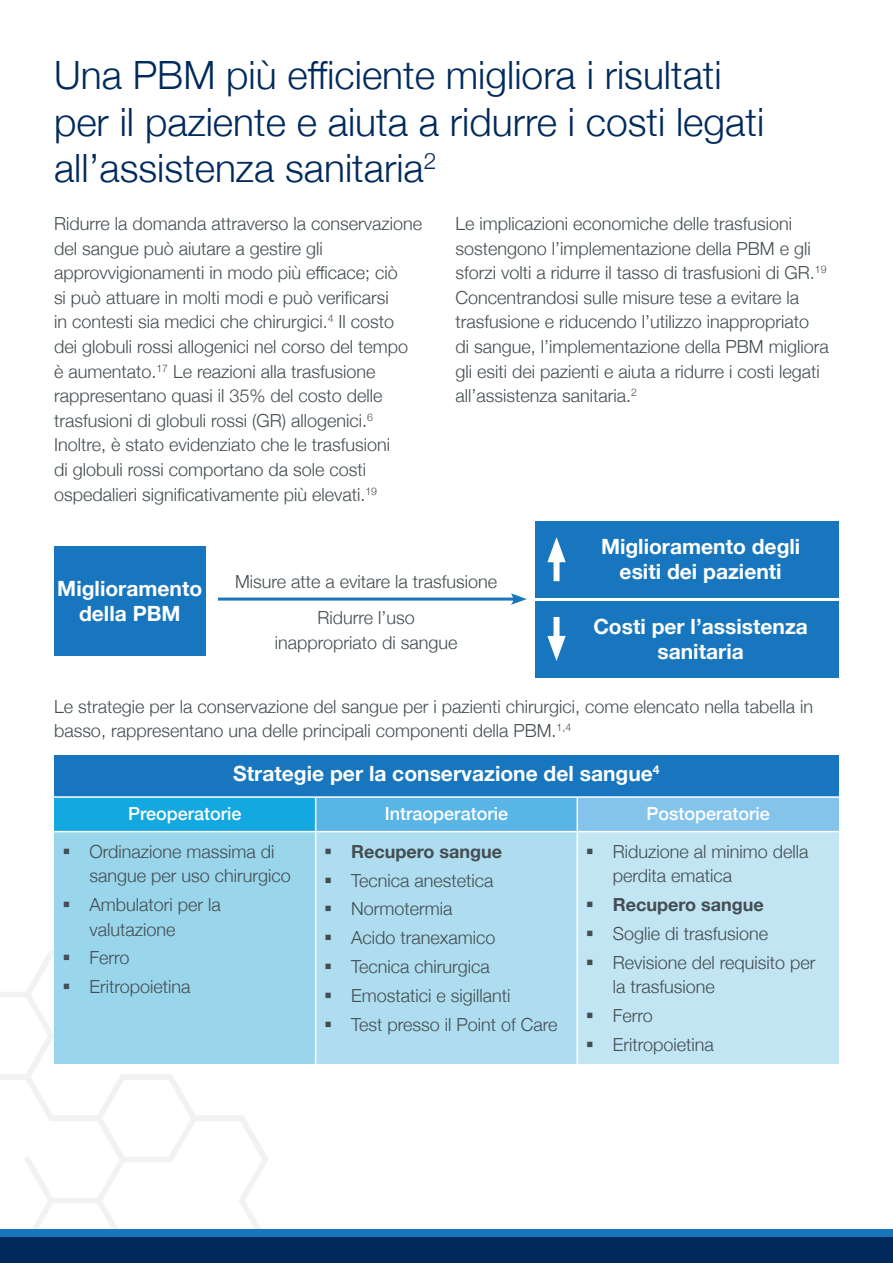
<style>
.page{position:relative;width:893px;height:1263px;background:#fff}
.page>*{position:absolute;margin:0;border:0;box-sizing:border-box;transform-origin:0 0}
.Page_Header{font:300 39px/46.8px "Helvetica Neue";color:#002a5c}
.Body{font:21px/24.6px "Helvetica Neue Bold Outline";color:#fff;text-align:center}
.Body-2{font:300 18px/24.6px "Helvetica Neue";color:#444d51}
.t1{font:500 18px "Helvetica Neue";color:#fff}
.t2{font:18px "Helvetica Neue Bold Outline";color:#444d51}
</style>
<div class="page">
<svg style="left:0;top:951px;width:268px;height:278px"></svg>
<div style="left:0;top:1229px;width:893px;height:8px;background:#1776bd"></div>
<div style="left:0;top:1237px;width:893px;height:26px;background:#002a5c"></div>
<div style="left:54px;top:755px;width:785px;height:42px;background:#1776bd"></div>
<div style="left:54px;top:797px;width:262px;height:34px;background:#14a8e0"></div>
<div style="left:316px;top:797px;width:261px;height:34px;background:#59b5e6"></div>
<div style="left:577px;top:797px;width:262px;height:34px;background:#84c4eb"></div>
<div style="left:54px;top:831px;width:262px;height:233px;background:#9ad6eb"></div>
<div style="left:316px;top:831px;width:261px;height:233px;background:#aeddef"></div>
<div style="left:577px;top:831px;width:262px;height:233px;background:#c1e5f2"></div>
<hr style="left:315px;top:798px;width:1px;height:33px;background:#fff">
<hr style="left:577px;top:798px;width:1px;height:33px;background:#fff">
<hr style="left:54px;top:831px;width:262px;height:1px;background:#fff">
<hr style="left:316px;top:831px;width:261px;height:1px;background:#fff">
<hr style="left:315px;top:832px;width:1px;height:232px;background:#fff">
<hr style="left:577px;top:831px;width:262px;height:1px;background:#fff">
<hr style="left:577px;top:832px;width:1px;height:232px;background:#fff">
<hr style="left:54px;top:796px;width:262px;height:2px;background:#fff">
<hr style="left:316px;top:796px;width:261px;height:2px;background:#fff">
<hr style="left:577px;top:796px;width:262px;height:2px;background:#fff">
<div style="left:54px;top:546px;width:152px;height:110px;background:#1776bd"></div>
<hr style="left:218px;top:597px;width:298px;height:3px;background:#1776bd">
<svg style="left:511px;top:593px;width:16px;height:12px"></svg>
<div style="left:536px;top:521px;width:303px;height:76px;background:#1776bd"></div>
<div style="left:553px;top:552px;width:6px;height:29px;background:#fff"></div>
<svg style="left:547px;top:537px;width:19px;height:25px"></svg>
<div style="left:536px;top:601px;width:303px;height:76px;background:#1776bd"></div>
<div style="left:553px;top:617px;width:6px;height:29px;background:#fff"></div>
<svg style="left:547px;top:636px;width:19px;height:25px"></svg>
<p class="Page_Header" style="left:54px;top:49px;width:712px">Una PBM più efficiente migliora i risultati per il paziente e aiuta a ridurre i costi legati all’assistenza sanitaria<sup>2</sup></p>
<p class="Body-2" style="left:54px;top:210px;width:370px">Ridurre la domanda attraverso la conservazione del sangue può aiutare a gestire gli approvvigionamenti in modo più efficace; ciò<br>si può attuare in molti modi e può verificarsi<br>in contesti sia medici che chirurgici.<sup>4</sup> Il costo<br>dei globuli rossi allogenici nel corso del tempo<br>è aumentato.<sup>17</sup> Le reazioni alla trasfusione rappresentano quasi il 35% del costo delle trasfusioni di globuli rossi (GR) allogenici.<sup>6<br></sup>Inoltre, è stato evidenziato che le trasfusioni<br>di globuli rossi comportano da sole costi ospedalieri significativamente più elevati.<sup>19</sup></p>
<p class="Body-2" style="left:455px;top:210px;width:375px">Le implicazioni economiche delle trasfusioni sostengono l’implementazione della PBM e gli sforzi volti a ridurre il tasso di trasfusioni di GR.<sup>19<br></sup>Concentrandosi sulle misure tese a evitare la trasfusione e riducendo l’utilizzo inappropriato<br>di sangue, l’implementazione della PBM migliora gli esiti dei pazienti e aiuta a ridurre i costi legati all’assistenza sanitaria.<sup>2</sup></p>
<p class="Body" style="left:57px;top:576px;width:146px">Miglioramento della PBM</p>
<p class="Body-2" style="left:235px;top:568px;width:264px">Misure atte a evitare la trasfusione</p>
<p class="Body-2" style="left:275px;top:604px;width:184px;text-align:center">Ridurre l’uso inappropriato di sangue</p>
<p class="Body" style="left:601px;top:534px;width:201px">Miglioramento degli esiti dei pazienti</p>
<p class="Body" style="left:593px;top:614px;width:216px">Costi per l’assistenza sanitaria</p>
<p class="Body-2" style="left:54px;top:693px;width:760px">Le strategie per la conservazione del sangue per i pazienti chirurgici, come elencato nella tabella in basso, rappresentano una delle principali componenti della PBM.<sup>1,4</sup></p>
<p class="Body" style="left:233px;top:761px;width:428px">Strategie per la conservazione del sangue<sup>4</sup></p>
<p class="t1" style="left:128px;top:799px;width:115px">Preoperatorie</p>
<p class="t1" style="left:385px;top:799px;width:125px">Intraoperatorie</p>
<p class="t1" style="left:646px;top:799px;width:125px">Postoperatorie</p>
<p class="Body-2" style="left:90px;top:837px;width:203px">Ordinazione massima di sangue per uso chirurgico</p>
<p class="Body-2" style="left:90px;top:891px;width:133px">Ambulatori per la valutazione</p>
<p class="Body-2" style="left:90px;top:944px;width:42px">Ferro</p>
<p class="Body-2" style="left:90px;top:973px;width:103px">Eritropoietina</p>
<p class="Body-2" style="left:613px;top:837px;width:197px">Riduzione al minimo della perdita ematica</p>
<p class="t2" style="left:613px;top:893px;width:153px">Recupero sangue</p>
<p class="Body-2" style="left:613px;top:920px;width:157px">Soglie di trasfusione</p>
<p class="Body-2" style="left:613px;top:949px;width:204px">Revisione del requisito per la trasfusione</p>
<p class="Body-2" style="left:613px;top:1002px;width:42px">Ferro</p>
<p class="Body-2" style="left:613px;top:1031px;width:103px">Eritropoietina</p>
<p class="t2" style="left:351px;top:840px;width:153px">Recupero sangue</p>
<p class="Body-2" style="left:351px;top:866px;width:144px">Tecnica anestetica</p>
<p class="Body-2" style="left:351px;top:895px;width:103px">Normotermia</p>
<p class="Body-2" style="left:351px;top:924px;width:146px">Acido tranexamico</p>
<p class="Body-2" style="left:351px;top:953px;width:140px">Tecnica chirurgica</p>
<p class="Body-2" style="left:351px;top:982px;width:161px">Emostatici e sigillanti</p>
<p class="Body-2" style="left:351px;top:1011px;width:208px">Test presso il Point of Care</p>
</div>
